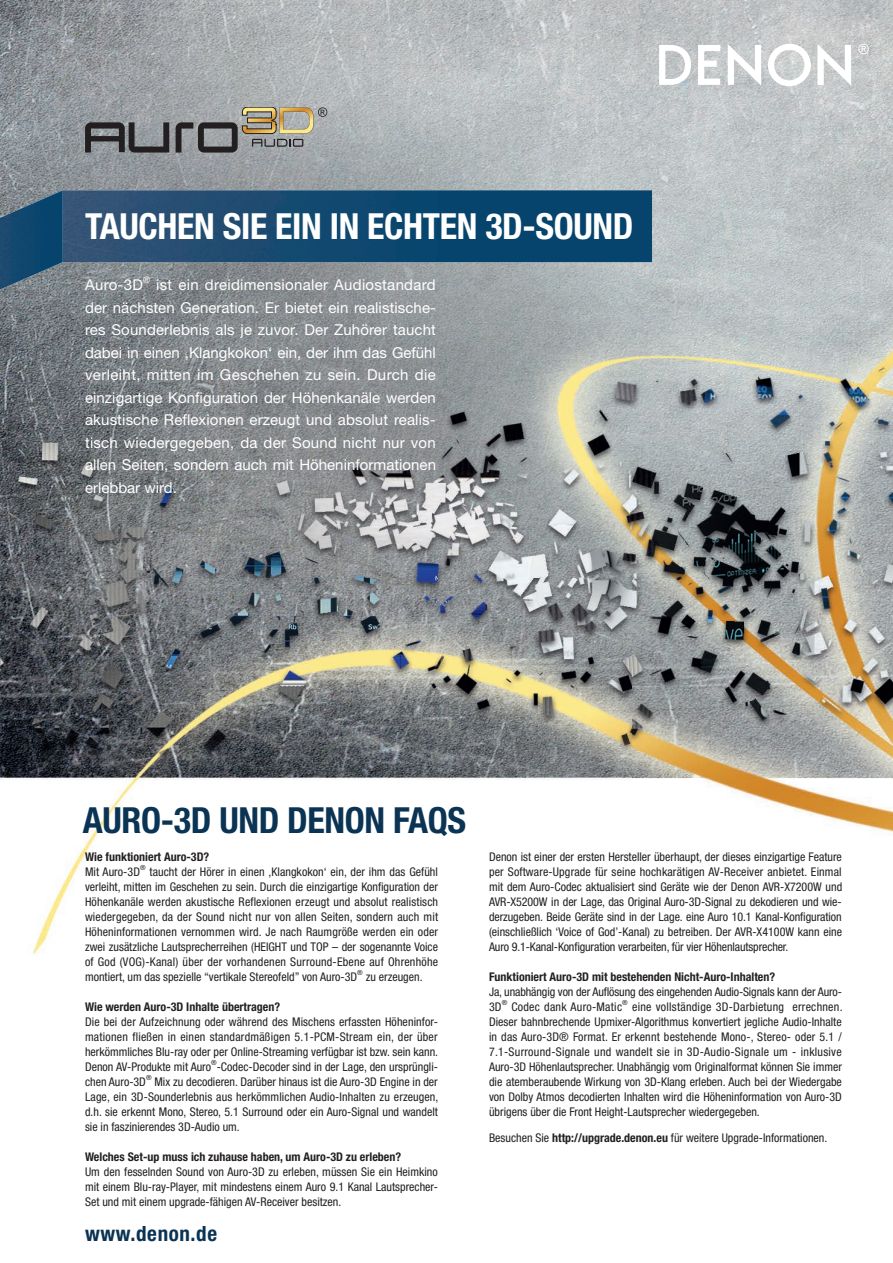
<style>
.page{position:relative;width:893px;height:1263px;background:#fff}
.page>*{position:absolute;margin:0;border:0;box-sizing:border-box;transform-origin:0 0}
.t1{font:700 condensed 36px "Helvetica Neue";letter-spacing:-.01em;color:#fff}
.t2{font:700 condensed 36px "Helvetica Neue";letter-spacing:-.01em;color:#0a3354}
.t3{font:700 condensed 21px "Helvetica Neue";letter-spacing:.03em;color:#0a3354}
.t4{font:15px/22.5px "Helvetica Neue LTW1 G";color:#fff;text-align:justify}
.t5{font:condensed 12px/15px "Helvetica Neue";color:#231f20;text-align:justify}
.t6{font:700 condensed 12px "Helvetica Neue";color:#231f20}
.t7{font:condensed 12px "Helvetica Neue";letter-spacing:.02em;color:#231f20}
.t8{font:8.7px "Helvetica Neue LTW1 G";color:#fff}
.t9{font:condensed 7.05px "Helvetica Neue";color:#231f20}
.s1{font-weight:700}
</style>
<div class="page">
<img style="left:0;top:0;width:893px;height:954px">
<svg style="left:728px;top:44px;width:33px;height:42px"></svg>
<svg style="left:698px;top:45px;width:22px;height:40px"></svg>
<svg style="left:817px;top:44px;width:34px;height:42px"></svg>
<svg style="left:659px;top:45px;width:32px;height:40px"></svg>
<svg style="left:768px;top:44px;width:43px;height:42px"></svg>
<svg style="left:858px;top:44px;width:11px;height:10px"></svg>
<svg style="left:176px;top:107px;width:151px;height:46px;background:#929087"></svg>
<svg style="left:85px;top:122px;width:84px;height:31px;background:#626466"></svg>
<img style="left:63px;top:190px;width:589px;height:72px">
<img style="left:0;top:190px;width:63px;height:100px">
<h1 class="t1" style="left:85px;top:204px;width:550px">TAUCHEN SIE EIN IN ECHTEN 3D-SOUND</h1>
<p class="t4" style="left:85px;top:274px;width:59px">Auro-3D</p>
<p class="t8" style="left:143px;top:275px;width:8px">®</p>
<p class="t4" style="left:85px;top:274px;width:352px;text-indent:71px">ist ein dreidimensionaler Audiostandard der nächsten Generation. Er bietet ein realistische&shy;res Sounderlebnis als je zuvor. Der Zuhörer taucht dabei in einen ‚Klangkokon‘ ein, der ihm das Gefühl verleiht, mitten im Geschehen zu sein. Durch die einzigartige Konfiguration der Höhenkanäle werden akustische Reflexionen erzeugt und absolut realis&shy;tisch wiedergegeben, da der Sound nicht nur von allen Seiten, sondern auch mit Höheninformationen erlebbar wird.</p>
<h1 class="t2" style="left:83px;top:798px;width:385px">AURO-3D UND DENON FAQS</h1>
<p class="t6" style="left:85px;top:849px;width:126px">Wie funktioniert Auro-3D?</p>
<p class="t5" style="left:85px;top:864px;width:56px">Mit Auro-3D</p>
<p class="t9" style="left:140px;top:864px;width:7px">®</p>
<p class="t5" style="left:85px;top:864px;width:355px;text-indent:64px">taucht der Hörer in einen ‚Klangkokon‘ ein, der ihm das Gefühl verleiht, mitten im Geschehen zu sein. Durch die einzigartige Konfiguration der Höhenkanäle werden akustische Reflexionen erzeugt und absolut realistisch wiedergegeben, da der Sound nicht nur von allen Seiten, sondern auch mit Höheninformationen vernommen wird. Je nach Raumgröße werden ein oder zwei zusätzliche Lautsprecherreihen (HEIGHT und TOP – der sogenannte Voice of God (VOG)-Kanal) über der vorhandenen Surround-Ebene auf Ohrenhöhe montiert, um das spezielle “vertikale Stereofeld” von Auro-3D</p>
<p class="t9" style="left:357px;top:969px;width:7px">®</p>
<p class="t5" style="left:366px;top:969px;width:58px">zu erzeugen.</p>
<p class="t6" style="left:85px;top:999px;width:197px">Wie werden Auro-3D Inhalte übertragen?</p>
<p class="t5" style="left:85px;top:1014px;width:355px">Die bei der Aufzeichnung oder während des Mischens erfassten Höheninfor&shy;mationen fließen in einen standardmäßigen 5.1-PCM-Stream ein, der über herkömmliches Blu-ray oder per Online-Streaming verfügbar ist bzw. sein kann.<br>Denon AV-Produkte mit Auro</p>
<p class="t9" style="left:211px;top:1059px;width:7px">®</p>
<p class="t5" style="left:217px;top:1059px;width:223px">-Codec-Decoder sind in der Lage, den ursprüngli-</p>
<p class="t5" style="left:85px;top:1074px;width:62px">chen Auro-3D</p>
<p class="t9" style="left:146px;top:1074px;width:7px">®</p>
<p class="t5" style="left:85px;top:1074px;width:355px;text-indent:69px">Mix zu decodieren. Darüber hinaus ist die Auro-3D Engine in der Lage, ein 3D-Sounderlebnis aus herkömmlichen Audio-Inhalten zu erzeugen, d.h. sie erkennt Mono, Stereo, 5.1 Surround oder ein Auro-Signal und wandelt sie in faszinierendes 3D-Audio um.</p>
<p class="t6" style="left:85px;top:1149px;width:318px">Welches Set-up muss ich zuhause haben, um Auro-3D zu erleben?</p>
<p class="t5" style="left:85px;top:1164px;width:354px">Um den fesselnden Sound von Auro-3D zu erleben, müssen Sie ein Heimkino mit einem Blu-ray-Player, mit mindestens einem Auro 9.1 Kanal Lautsprecher-Set und mit einem upgrade-fähigen AV-Receiver besitzen.</p>
<h2 class="t3" style="left:85px;top:1221px;width:134px">www.denon.de</h2>
<p class="t5" style="left:489px;top:849px;width:355px">Denon ist einer der ersten Hersteller überhaupt, der dieses einzigartige Feature per Software-Upgrade für seine hochkarätigen AV-Receiver anbietet. Einmal mit dem Auro-Codec aktualisiert sind Geräte wie der Denon AVR-X7200W und AVR-X5200W in der Lage, das Original Auro-3D-Signal zu dekodieren und wie&shy;derzugeben. Beide Geräte sind in der Lage. eine Auro 10.1 Kanal-Konfiguration (einschließlich ‘Voice of God’-Kanal) zu betreiben. Der AVR-X4100W kann eine Auro 9.1-Kanal-Konfiguration verarbeiten, für vier Höhenlautsprecher.</p>
<p class="t6" style="left:489px;top:970px;width:288px">Funktioniert Auro-3D mit bestehenden Nicht-Auro-Inhalten?</p>
<p class="t5" style="left:489px;top:984px;width:354px">Ja, unabhängig von der Auflösung des eingehenden Audio-Signals kann der Auro-<br>3D</p>
<p class="t9" style="left:502px;top:999px;width:7px">®</p>
<p class="t7" style="left:511px;top:1000px;width:112px">Codec dank Auro-Matic</p>
<p class="t9" style="left:622px;top:999px;width:7px">®</p>
<p class="t5" style="left:489px;top:999px;width:355px;text-indent:143px">eine vollständige 3D-Darbietung errechnen.<br>Dieser bahnbrechende Upmixer-Algorithmus konvertiert jegliche Audio-Inhalte in das Auro-3D® Format. Er erkennt bestehende Mono-, Stereo- oder 5.1 / 7.1-Surround-Signale und wandelt sie in 3D-Audio-Signale um - inklusive Auro-3D Höhenlautsprecher. Unabhängig vom Originalformat können Sie immer die atemberaubende Wirkung von 3D-Klang erleben. Auch bei der Wiedergabe von Dolby Atmos decodierten Inhalten wird die Höheninformation von Auro-3D übrigens über die Front Height-Lautsprecher wiedergegeben.</p>
<p class="t5" style="left:489px;top:1130px;width:340px">Besuchen Sie <span class="s1">http://upgrade.denon.eu</span> für weitere Upgrade-Informationen.</p>
</div>
